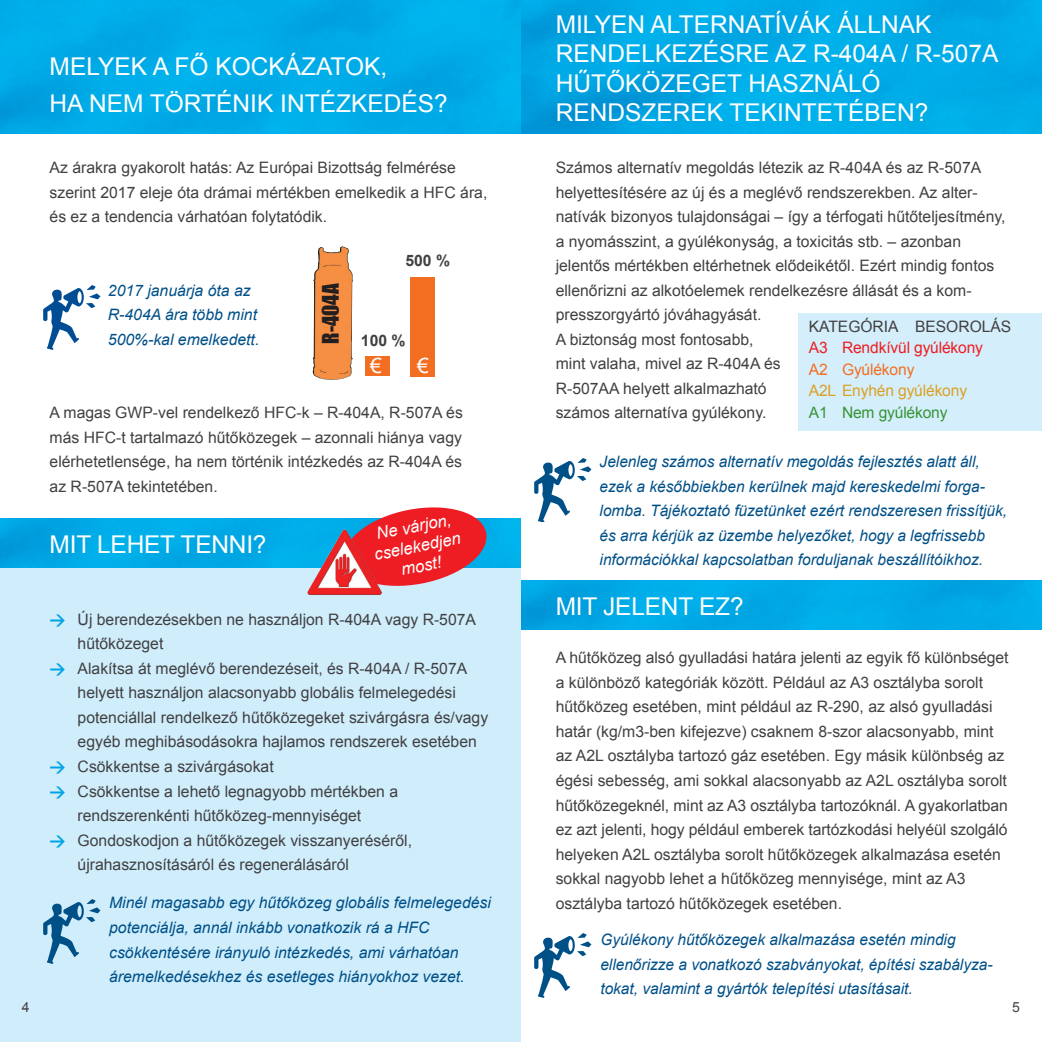
<style>
.page{position:relative;width:1042px;height:1042px;background:#fff}
.page>*{position:absolute;margin:0;border:0;box-sizing:border-box;transform-origin:0 0}
.t1{font:24.5px/29.4px "Arial";color:#fff}
.t2{font:21px "Impact";color:#231f20}
.t3{font:21px "Arial";color:#fff}
.t4{font:italic 16.62px/19.9px "Arial";color:#fff;text-align:center}
.t5{font:15.75px/24.5px "Arial";color:#414042}
.t6{font:italic 15.75px/24.5px "Arial";color:#005088}
.t7{font:15.75px "Arial";letter-spacing:-.01em;color:#ee1d23}
.t8{font:15.75px "Arial";letter-spacing:-.01em;color:#dba026}
.t9{font:15.75px "Arial";letter-spacing:-.01em;color:#379438}
.t10{font:15.75px "Arial";letter-spacing:-.01em;color:#f36e21}
.t11{font:700 15.75px "Arial";color:#414042}
.t12{font:14px "Arial";color:#414042}
.s1{font-family:"DIN";font-weight:700;color:#00a4e6}
</style>
<div class="page">
<div style="left:0;top:546px;width:521px;height:496px;background:#cfedfb"></div>
<img style="left:0;top:0;width:521px;height:134px">
<img style="left:43px;top:899px;width:58px;height:65px">
<img style="left:0;top:518px;width:521px;height:49px">
<svg style="left:341px;top:507px;width:149px;height:79px"></svg>
<img style="left:306px;top:528px;width:76px;height:67px">
<img style="left:521px;top:0;width:521px;height:134px">
<img style="left:43px;top:285px;width:58px;height:65px">
<div style="left:365px;top:356px;width:25px;height:20px;background:#f36e21"></div>
<div style="left:410px;top:277px;width:25px;height:99px;background:#f36e21"></div>
<img style="left:312px;top:246px;width:41px;height:134px">
<img style="left:521px;top:580px;width:521px;height:49px">
<img style="left:534px;top:933px;width:58px;height:65px">
<img style="left:534px;top:458px;width:58px;height:64px">
<div style="left:799px;top:313px;width:243px;height:117px;background:#d4effb"></div>
<h1 class="t1" style="left:50px;top:49px;width:400px;line-height:36.8px">MELYEK A FŐ KOCKÁZATOK,<br>HA NEM TÖRTÉNIK INTÉZKEDÉS?</h1>
<p class="t5" style="left:50px;top:156px;width:439px">Az árakra gyakorolt hatás: Az Európai Bizottság felmérése szerint 2017 eleje óta drámai mértékben emelkedik a HFC ára, és ez a tendencia várhatóan folytatódik.</p>
<p class="t6" style="left:108px;top:278px;width:153px">2017 januárja óta az<br>R-404A ára több mint<br>500%-kal emelkedett.</p>
<h2 class="t2" style="left:314px;top:344px;width:62px;rotate:-90deg">R-404A</h2>
<p class="t11" style="left:405px;top:250px;width:46px">500 %</p>
<p class="t11" style="left:361px;top:330px;width:46px">100 %</p>
<h2 class="t3" style="left:370px;top:352px;width:13px">€</h2>
<h2 class="t3" style="left:417px;top:352px;width:13px">€</h2>
<p class="t5" style="left:50px;top:401px;width:415px;text-align:justify">A magas GWP-vel rendelkező HFC-k – R-404A, R-507A és más HFC-t tartalmazó hűtőközegek – azonnali hiánya vagy elérhetetlensége, ha nem történik intézkedés az R-404A és az R-507A tekintetében.</p>
<h1 class="t1" style="left:50px;top:530px;width:218px">MIT LEHET TENNI?</h1>
<p class="t4" style="left:369px;top:525px;width:89px;rotate:-11deg">Ne várjon, cselekedjen most!</p>
<p class="t5" style="left:50px;top:607px;width:428px"><span class="s1">&gt;</span> Új berendezésekben ne használjon R-404A vagy R-507A</p>
<p class="t5" style="left:78px;top:632px;width:87px">hűtőközeget</p>
<p class="t5" style="left:50px;top:656px;width:419px"><span class="s1">&gt;</span> Alakítsa át meglévő berendezéseit, és R-404A / R-507A</p>
<p class="t5" style="left:78px;top:681px;width:380px">helyett használjon alacsonyabb globális felmelegedési</p>
<p class="t5" style="left:78px;top:705px;width:412px">potenciállal rendelkező hűtőközegeket szivárgásra és/vagy</p>
<p class="t5" style="left:78px;top:730px;width:401px">egyéb meghibásodásokra hajlamos rendszerek esetében</p>
<p class="t5" style="left:50px;top:754px;width:226px"><span class="s1">&gt;</span> Csökkentse a szivárgásokat</p>
<p class="t5" style="left:50px;top:779px;width:350px"><span class="s1">&gt;</span> Csökkentse a lehető legnagyobb mértékben a</p>
<p class="t5" style="left:78px;top:803px;width:285px">rendszerenkénti hűtőközeg-mennyiséget</p>
<p class="t5" style="left:50px;top:828px;width:364px"><span class="s1">&gt;</span> Gondoskodjon a hűtőközegek visszanyeréséről,</p>
<p class="t5" style="left:78px;top:852px;width:273px">újrahasznosításáról és regenerálásáról</p>
<p class="t6" style="left:109px;top:891px;width:383px">Minél magasabb egy hűtőközeg globális felmelegedési potenciálja, annál inkább vonatkozik rá a HFC csökkentésére irányuló intézkedés, ami várhatóan áremelkedésekhez és esetleges hiányokhoz vezet.</p>
<h1 class="t1" style="left:556px;top:10px;width:444px">MILYEN ALTERNATÍVÁK ÁLLNAK<br>RENDELKEZÉSRE AZ R-404A / R-507A<br>HŰTŐKÖZEGET HASZNÁLÓ<br>RENDSZEREK TEKINTETÉBEN?</h1>
<p class="t5" style="left:556px;top:156px;width:451px">Számos alternatív megoldás létezik az R-404A és az R-507A helyettesítésére az új és a meglévő rendszerekben. Az alter&shy;natívák bizonyos tulajdonságai – így a térfogati hűtőteljesítmény, a nyomásszint, a gyúlékonyság, a toxicitás stb. – azonban jelentős mértékben eltérhetnek elődeikétől. Ezért mindig fontos ellenőrizni az alkotóelemek rendelkezésre állását és a kom&shy;presszorgyártó jóváhagyását.<br>A biztonság most fontosabb,<br>mint valaha, mivel az R-404A és<br>R-507AA helyett alkalmazható<br>számos alternatíva gyúlékony.</p>
<p class="t5" style="left:809px;top:314px;width:22px">Kategória</p>
<p class="t5" style="left:915px;top:314px;width:22px">Besorolás</p>
<p class="t7" style="left:809px;top:337px;width:176px">A3 Rendkívül gyúlékony</p>
<p class="t10" style="left:809px;top:359px;width:107px">A2 Gyúlékony</p>
<p class="t8" style="left:809px;top:380px;width:160px">A2L Enyhén gyúlékony</p>
<p class="t9" style="left:809px;top:402px;width:140px">A1 Nem gyúlékony</p>
<p class="t6" style="left:599px;top:450px;width:409px">Jelenleg számos alternatív megoldás fejlesztés alatt áll, ezek a későbbiekben kerülnek majd kereskedelmi forga&shy;lomba. Tájékoztató füzetünket ezért rendszeresen frissítjük, és arra kérjük az üzembe helyezőket, hogy a legfrissebb információkkal kapcsolatban forduljanak beszállítóikhoz.</p>
<h1 class="t1" style="left:556px;top:592px;width:189px">MIT JELENT EZ?</h1>
<p class="t5" style="left:556px;top:646px;width:454px">A hűtőközeg alsó gyulladási határa jelenti az egyik fő különbséget a különböző kategóriák között. Például az A3 osztályba sorolt hűtőközeg esetében, mint például az R-290, az alsó gyulladási határ (kg/m3-ben kifejezve) csaknem 8-szor alacsonyabb, mint az A2L osztályba tartozó gáz esetében. Egy másik különbség az égési sebesség, ami sokkal alacsonyabb az A2L osztályba sorolt hűtőközegeknél, mint az A3 osztályba tartozóknál. A gyakorlatban ez azt jelenti, hogy például emberek tartózkodási helyéül szolgáló helyeken A2L osztályba sorolt hűtőközegek alkalmazása esetén sokkal nagyobb lehet a hűtőközeg mennyisége, mint az A3 osztályba tartozó hűtőközegek esetében.</p>
<p class="t6" style="left:600px;top:927px;width:394px">Gyúlékony hűtőközegek alkalmazása esetén mindig ellenőrizze a vonatkozó szabványokat, építési szabályza&shy;tokat, valamint a gyártók telepítési utasításait.</p>
<p class="t12" style="left:22px;top:998px;width:9px">4</p>
<p class="t12" style="left:1012px;top:998px;width:9px">5</p>
</div>
